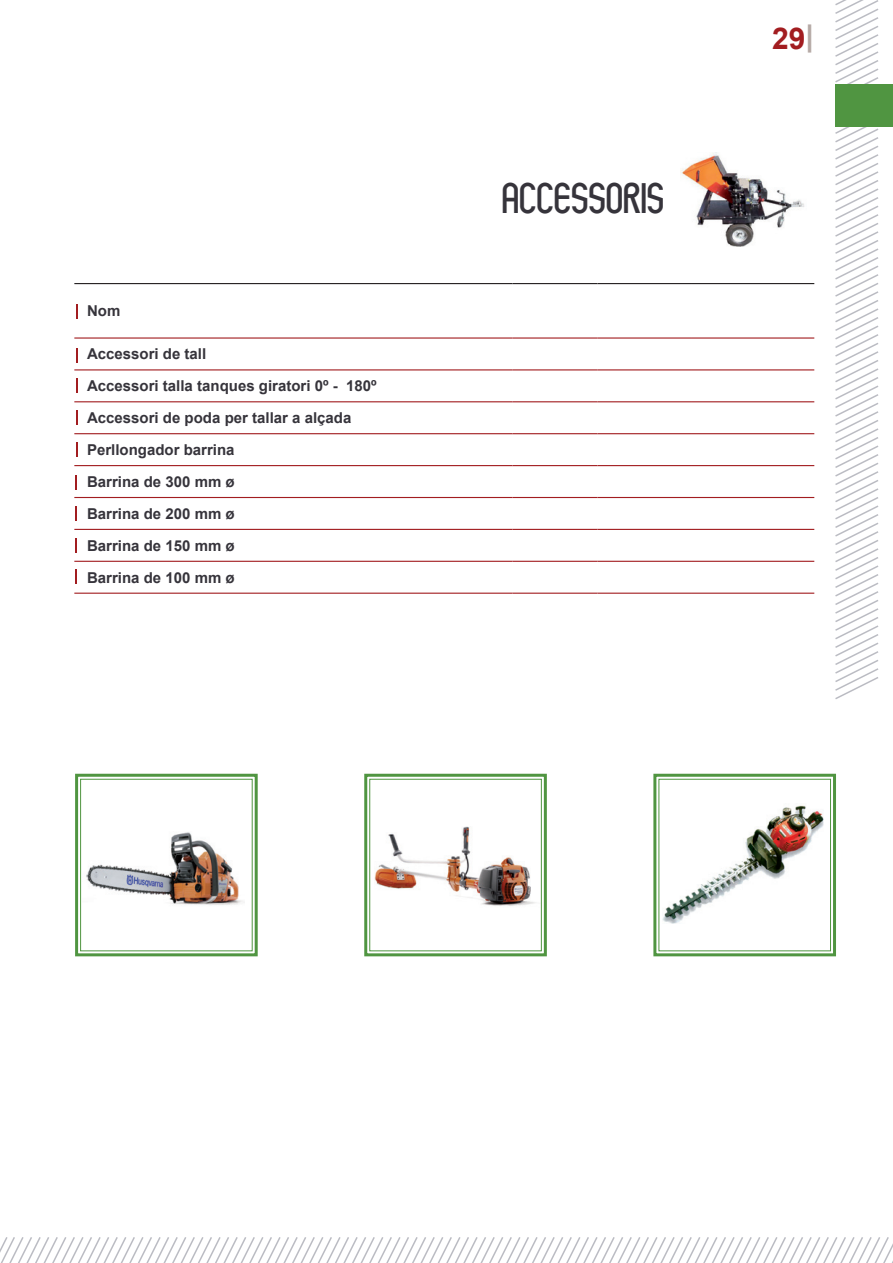
<style>
.page{position:relative;width:893px;height:1263px;background:#fff}
.page>*{position:absolute;margin:0;border:0;box-sizing:border-box;transform-origin:0 0}
.t1{font:39px "Rothwell";color:#36343b}
.t2{font:700 30px "Arial";color:#a21d20}
.t3{font:700 15px/32px "Arial";color:#36343b}
.s1{color:#b5a9a5}
</style>
<div class="page">
<svg style="left:835px;top:0;width:43px;height:699px"></svg>
<svg style="left:0;top:1237px;width:893px;height:26px"></svg>
<img style="left:681px;top:153px;width:123px;height:93px">
<hr style="left:74px;top:283px;width:438px;height:1px;background:#231f20">
<hr style="left:512px;top:283px;width:85px;height:1px;background:#231f20">
<hr style="left:597px;top:283px;width:94px;height:1px;background:#231f20">
<hr style="left:691px;top:283px;width:123px;height:1px;background:#231f20">
<hr style="left:74px;top:337px;width:438px;height:2px;background:#a21d20">
<hr style="left:512px;top:337px;width:85px;height:2px;background:#a21d20">
<hr style="left:597px;top:337px;width:94px;height:2px;background:#a21d20">
<hr style="left:691px;top:337px;width:123px;height:2px;background:#a21d20">
<hr style="left:74px;top:369px;width:438px;height:1px;background:#a21d20">
<hr style="left:512px;top:369px;width:85px;height:1px;background:#a21d20">
<hr style="left:597px;top:369px;width:94px;height:1px;background:#a21d20">
<hr style="left:691px;top:369px;width:123px;height:1px;background:#a21d20">
<hr style="left:74px;top:401px;width:438px;height:1px;background:#a21d20">
<hr style="left:512px;top:401px;width:85px;height:1px;background:#a21d20">
<hr style="left:597px;top:401px;width:94px;height:1px;background:#a21d20">
<hr style="left:691px;top:401px;width:123px;height:1px;background:#a21d20">
<hr style="left:74px;top:433px;width:438px;height:1px;background:#a21d20">
<hr style="left:512px;top:433px;width:85px;height:1px;background:#a21d20">
<hr style="left:597px;top:433px;width:94px;height:1px;background:#a21d20">
<hr style="left:691px;top:433px;width:123px;height:1px;background:#a21d20">
<hr style="left:74px;top:465px;width:438px;height:1px;background:#a21d20">
<hr style="left:512px;top:465px;width:85px;height:1px;background:#a21d20">
<hr style="left:597px;top:465px;width:94px;height:1px;background:#a21d20">
<hr style="left:691px;top:465px;width:123px;height:1px;background:#a21d20">
<hr style="left:74px;top:497px;width:438px;height:1px;background:#a21d20">
<hr style="left:512px;top:497px;width:85px;height:1px;background:#a21d20">
<hr style="left:597px;top:497px;width:94px;height:1px;background:#a21d20">
<hr style="left:691px;top:497px;width:123px;height:1px;background:#a21d20">
<hr style="left:74px;top:529px;width:438px;height:1px;background:#a21d20">
<hr style="left:512px;top:529px;width:85px;height:1px;background:#a21d20">
<hr style="left:597px;top:529px;width:94px;height:1px;background:#a21d20">
<hr style="left:691px;top:529px;width:123px;height:1px;background:#a21d20">
<hr style="left:74px;top:561px;width:438px;height:1px;background:#a21d20">
<hr style="left:512px;top:561px;width:85px;height:1px;background:#a21d20">
<hr style="left:597px;top:561px;width:94px;height:1px;background:#a21d20">
<hr style="left:691px;top:561px;width:123px;height:1px;background:#a21d20">
<hr style="left:74px;top:593px;width:438px;height:1px;background:#a21d20">
<hr style="left:512px;top:593px;width:85px;height:1px;background:#a21d20">
<hr style="left:597px;top:593px;width:94px;height:1px;background:#a21d20">
<hr style="left:691px;top:593px;width:123px;height:1px;background:#a21d20">
<svg style="left:76px;top:304px;width:1px;height:14px"></svg>
<svg style="left:76px;top:348px;width:1px;height:14px"></svg>
<svg style="left:76px;top:378px;width:1px;height:14px"></svg>
<svg style="left:76px;top:410px;width:1px;height:14px"></svg>
<svg style="left:76px;top:442px;width:1px;height:14px"></svg>
<svg style="left:75px;top:476px;width:2px;height:14px"></svg>
<svg style="left:75px;top:506px;width:2px;height:14px"></svg>
<svg style="left:75px;top:538px;width:2px;height:14px"></svg>
<svg style="left:75px;top:570px;width:2px;height:14px"></svg>
<svg style="left:75px;top:773px;width:183px;height:184px"></svg>
<div style="left:80px;top:779px;width:173px;height:172px;border:1px solid #509541"></div>
<svg style="left:653px;top:773px;width:183px;height:184px"></svg>
<div style="left:658px;top:779px;width:173px;height:172px;border:1px solid #509541"></div>
<svg style="left:364px;top:773px;width:183px;height:184px"></svg>
<div style="left:369px;top:779px;width:173px;height:172px;border:1px solid #509541"></div>
<div style="left:835px;top:84px;width:58px;height:43px;background:#509541"></div>
<p class="t3" style="left:87px;top:295px;width:35px">Nom</p>
<p class="t3" style="left:87px;top:339px;width:291px">Accessori de tall<br>Accessori talla tanques giratori 0º - 180º<br>Accessori de poda per tallar a alçada<br>Perllongador barrina<br>Barrina de 300 mm ø<br>Barrina de 200 mm ø<br>Barrina de 150 mm ø<br>Barrina de 100 mm ø</p>
<h1 class="t1" style="left:502px;top:175px;width:164px">ACCESSORIS</h1>
<h2 class="t2" style="left:772px;top:18px;width:43px">29<span class="s1">|</span></h2>
</div>
